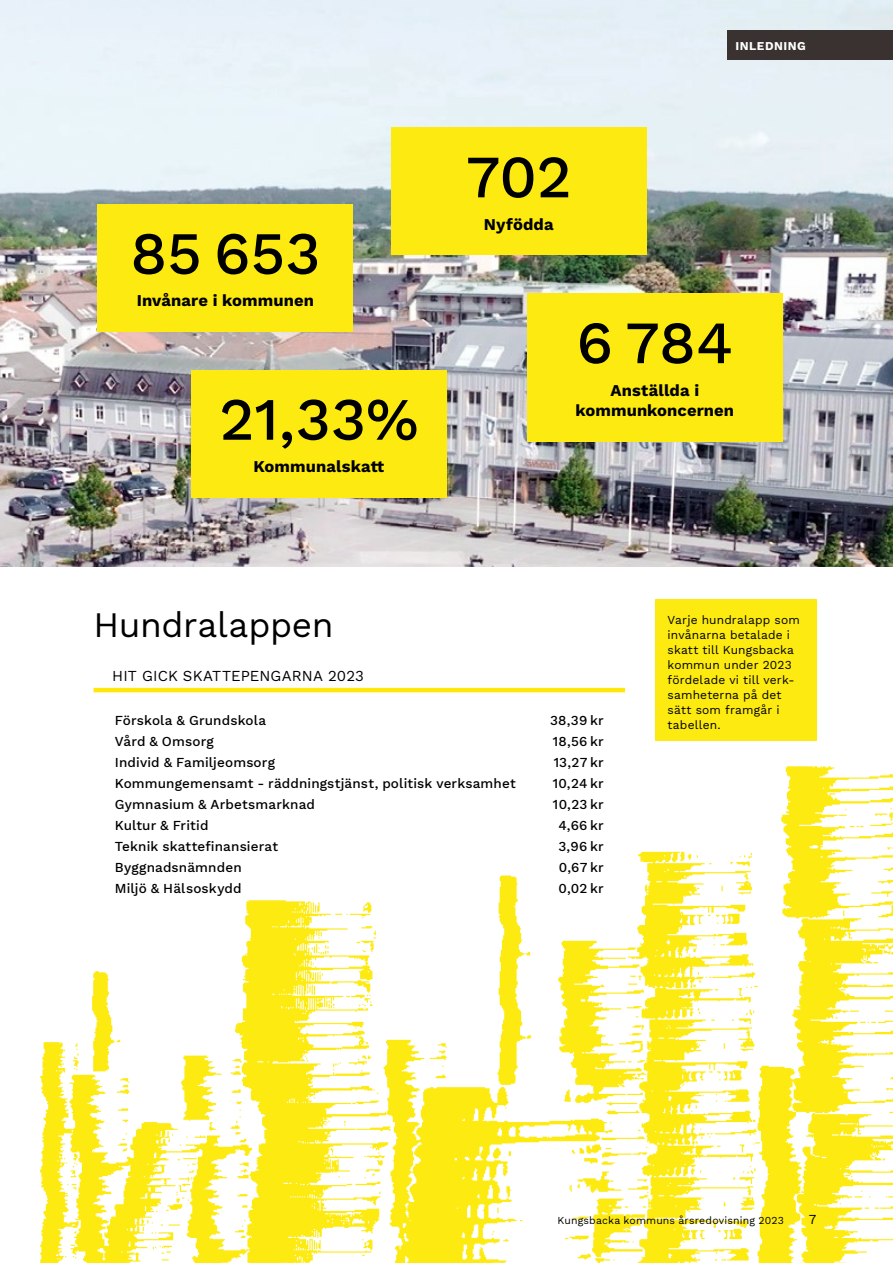
<style>
.page{position:relative;width:893px;height:1263px;background:#fff}
.page>*{position:absolute;margin:0;border:0;box-sizing:border-box;transform-origin:0 0}
.t1{font:500 60px "Work Sans";letter-spacing:-.005em;color:#000}
.t2{font:35.25px "Work Sans";letter-spacing:-.01em;color:#000}
.t3{font:700 16.5px/19.8px "Work Sans";letter-spacing:.005em;color:#000;text-align:center}
.Ingresstext_P{font:15px "Work Sans";letter-spacing:.005em;color:#000}
.Hundralappen_lista{font:500 13.5px "Work Sans";letter-spacing:.01em;color:#000}
.t4{font:13.5px "Work Sans";color:#000}
.Bildtext{font:12px/15px "Work Sans";letter-spacing:.015em;color:#000}
.t5{font:700 12px "Work Sans";letter-spacing:.04em;color:#fff}
.t6{font:10.5px "Work Sans";letter-spacing:.015em;color:#000}
</style>
<div class="page">
<img style="left:0;top:0;width:893px;height:567px">
<div style="left:98px;top:204px;width:255px;height:128px;background:#fcea10"></div>
<div style="left:191px;top:370px;width:255px;height:127px;background:#fcea10"></div>
<div style="left:391px;top:128px;width:255px;height:127px;background:#fcea10"></div>
<div style="left:527px;top:293px;width:255px;height:149px;background:#fcea10"></div>
<div style="left:727px;top:30px;width:166px;height:30px;background:#3a3131"></div>
<img style="left:40px;top:423px;width:853px;height:840px">
<p class="t1" style="left:130px;top:208px;width:192px">85 653</p>
<p class="t3" style="left:137px;top:292px;width:179px">Invånare i kommunen</p>
<p class="t1" style="left:219px;top:374px;width:201px">21,33%</p>
<p class="t3" style="left:254px;top:458px;width:132px">Kommunalskatt</p>
<p class="t5" style="left:736px;top:39px;width:72px">INLEDNING</p>
<p class="t1" style="left:466px;top:131px;width:107px">702</p>
<p class="t3" style="left:484px;top:215px;width:71px">Nyfödda</p>
<p class="t1" style="left:576px;top:297px;width:158px">6 784</p>
<p class="t3" style="left:576px;top:381px;width:160px">Anställda i kommunkoncernen</p>
<p class="t2" style="left:94px;top:598px;width:242px">Hundralappen</p>
<p class="Ingresstext_P" style="left:112px;top:665px;width:253px">HIT GICK SKATTEPENGARNA 2023</p>
<p class="Hundralappen_lista" style="left:115px;top:710px;width:153px">Förskola &amp; Grundskola</p>
<p class="Hundralappen_lista" style="left:550px;top:710px;width:55px">38,39 kr</p>
<p class="Hundralappen_lista" style="left:115px;top:731px;width:101px">Vård &amp; Omsorg</p>
<p class="Hundralappen_lista" style="left:553px;top:731px;width:53px">18,56 kr</p>
<p class="Hundralappen_lista" style="left:115px;top:752px;width:162px">Individ &amp; Familjeomsorg</p>
<p class="Hundralappen_lista" style="left:554px;top:752px;width:52px">13,27 kr</p>
<p class="Hundralappen_lista" style="left:115px;top:773px;width:402px">Kommungemensamt - räddningstjänst, politisk verksamhet</p>
<p class="Hundralappen_lista" style="left:553px;top:773px;width:53px">10,24 kr</p>
<p class="Hundralappen_lista" style="left:115px;top:794px;width:202px">Gymnasium &amp; Arbetsmarknad</p>
<p class="Hundralappen_lista" style="left:553px;top:794px;width:52px">10,23 kr</p>
<p class="Hundralappen_lista" style="left:115px;top:815px;width:95px">Kultur &amp; Fritid</p>
<p class="Hundralappen_lista" style="left:558px;top:815px;width:47px">4,66 kr</p>
<p class="Hundralappen_lista" style="left:115px;top:836px;width:165px">Teknik skattefinansierat</p>
<p class="Hundralappen_lista" style="left:558px;top:836px;width:47px">3,96 kr</p>
<p class="Hundralappen_lista" style="left:115px;top:857px;width:128px">Byggnadsnämnden</p>
<p class="Hundralappen_lista" style="left:559px;top:857px;width:46px">0,67 kr</p>
<p class="Hundralappen_lista" style="left:115px;top:878px;width:128px">Miljö &amp; Hälsoskydd</p>
<p class="Hundralappen_lista" style="left:558px;top:878px;width:47px">0,02 kr</p>
<p class="Bildtext" style="left:668px;top:611px;width:134px">Varje hundralapp som invånarna betalade i skatt till Kungsbacka kommun under 2023 fördelade vi till verk&shy;samheterna på det sätt som framgår i tabellen.</p>
<p class="t6" style="left:558px;top:1212px;width:228px">Kungsbacka kommuns årsredovisning 2023</p>
<p class="t4" style="left:809px;top:1209px;width:9px">7</p>
</div>
